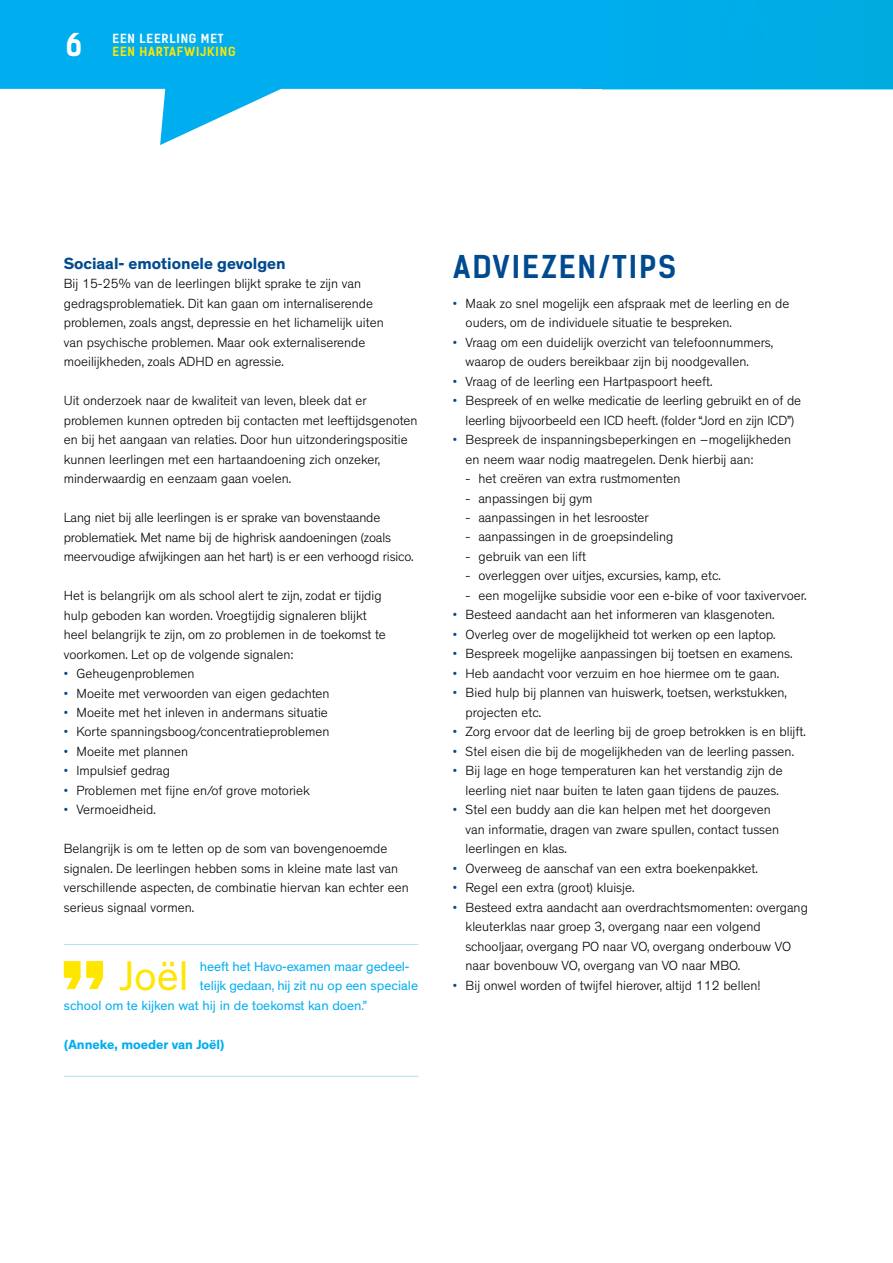
<style>
.page{position:relative;width:893px;height:1263px;background:#fff}
.page>*{position:absolute;margin:0;border:0;box-sizing:border-box;transform-origin:0 0}
.t1{font:42.15px "Theinhardt";color:#ffe600}
.t2{font:700 30px "Kelson Sans";letter-spacing:.065em;color:#004a8f}
.t3{font:700 30px "Kelson Sans";color:#fff}
.t4{font:700 16.5px "Theinhardt";color:#004a8f}
.t5{font:300 13.5px/19.5px "Theinhardt";color:#000}
.t6{font:13.5px "Theinhardt";letter-spacing:-.01em;color:#00aeef}
.t7{font:700 13.5px "Theinhardt";color:#00aeef}
.t8{font:700 12px "Kelson Sans";letter-spacing:.065em;color:#ffe600}
.t9{font:700 12px "Kelson Sans";letter-spacing:.065em;color:#fff}
.s1{color:#004a8f}
</style>
<div class="page">
<svg style="left:0;top:0;width:893px;height:145px;fill:#00aeef"></svg>
<div style="left:583px;top:0;width:310px;height:89px;background:#00ace7"></div>
<svg style="left:64px;top:961px;width:39px;height:28px"></svg>
<hr style="left:64px;top:944px;width:354px;height:1px;background:#abe1fa">
<hr style="left:64px;top:1076px;width:354px;height:1px;background:#abe1fa">
<h2 class="t3" style="left:66px;top:27px;width:18px">6</h2>
<p class="t9" style="left:112px;top:31px;width:113px">EEN LEERLING MET</p>
<p class="t8" style="left:112px;top:44px;width:125px">EEN HARTAFWIJKING</p>
<p class="t4" style="left:64px;top:253px;width:223px">Sociaal- emotionele gevolgen</p>
<p class="t5" style="left:64px;top:274px;width:321px">Bij 15-25% van de leerlingen blijkt sprake te zijn van gedragsproblematiek. Dit kan gaan om internaliserende problemen, zoals angst, depressie en het lichamelijk uiten van psychische problemen. Maar ook externaliserende moeilijkheden, zoals ADHD en agressie.</p>
<p class="t5" style="left:64px;top:391px;width:355px">Uit onderzoek naar de kwaliteit van leven, bleek dat er problemen kunnen optreden bij contacten met leeftijdsgenoten en bij het aangaan van relaties. Door hun uitzonderingspositie kunnen leerlingen met een hartaandoening zich onzeker, minderwaardig en eenzaam gaan voelen.</p>
<p class="t5" style="left:64px;top:508px;width:351px">Lang niet bij alle leerlingen is er sprake van bovenstaande problematiek. Met name bij de highrisk aandoeningen (zoals meervoudige afwijkingen aan het hart) is er een verhoogd risico.</p>
<p class="t5" style="left:64px;top:586px;width:324px">Het is belangrijk om als school alert te zijn, zodat er tijdig hulp geboden kan worden. Vroegtijdig signaleren blijkt heel belangrijk te zijn, om zo problemen in de toekomst te voorkomen. Let op de volgende signalen:</p>
<p class="t5" style="left:64px;top:664px;width:132px"><span class="s1">•</span> Geheugenproblemen</p>
<p class="t5" style="left:64px;top:683px;width:267px"><span class="s1">•</span> Moeite met verwoorden van eigen gedachten</p>
<p class="t5" style="left:64px;top:703px;width:266px"><span class="s1">•</span> Moeite met het inleven in andermans situatie</p>
<p class="t5" style="left:64px;top:722px;width:267px"><span class="s1">•</span> Korte spanningsboog/concentratieproblemen</p>
<p class="t5" style="left:64px;top:742px;width:126px"><span class="s1">•</span> Moeite met plannen</p>
<p class="t5" style="left:64px;top:761px;width:108px"><span class="s1">•</span> Impulsief gedrag</p>
<p class="t5" style="left:64px;top:781px;width:248px"><span class="s1">•</span> Problemen met fijne en/of grove motoriek</p>
<p class="t5" style="left:64px;top:800px;width:94px"><span class="s1">•</span> Vermoeidheid.</p>
<p class="t5" style="left:64px;top:839px;width:347px">Belangrijk is om te letten op de som van bovengenoemde signalen. De leerlingen hebben soms in kleine mate last van verschillende aspecten, de combinatie hiervan kan echter een serieus signaal vormen.</p>
<p class="t6" style="left:200px;top:958px;width:210px">heeft het Havo-examen maar gedeel-</p>
<p class="t6" style="left:200px;top:978px;width:220px">telijk gedaan, hij zit nu op een speciale</p>
<p class="t6" style="left:64px;top:997px;width:304px">school om te kijken wat hij in de toekomst kan doen.”</p>
<p class="t7" style="left:64px;top:1036px;width:162px">(Anneke, moeder van Joël)</p>
<h1 class="t1" style="left:119px;top:951px;width:71px">Joël</h1>
<h2 class="t2" style="left:453px;top:248px;width:225px">ADVIEZEN/TIPS</h2>
<p class="t5" style="left:466px;top:293px;width:325px;text-indent:-13px"><span class="s1">•</span> Maak zo snel mogelijk een afspraak met de leerling en de ouders, om de individuele situatie te bespreken.</p>
<p class="t5" style="left:466px;top:332px;width:309px;text-indent:-13px"><span class="s1">•</span> Vraag om een duidelijk overzicht van telefoonnummers, waarop de ouders bereikbaar zijn bij noodgevallen.</p>
<p class="t5" style="left:453px;top:371px;width:261px"><span class="s1">•</span> Vraag of de leerling een Hartpaspoort heeft.</p>
<p class="t5" style="left:453px;top:391px;width:350px;text-align:center"><span class="s1">•</span> Bespreek of en welke medicatie de leerling gebruikt en of de leerling bijvoorbeeld een ICD heeft. (folder “Jord en zijn ICD”)</p>
<p class="t5" style="left:466px;top:430px;width:327px;text-indent:-13px"><span class="s1">•</span> Bespreek de inspanningsbeperkingen en –mogelijkheden en neem waar nodig maatregelen. Denk hierbij aan:</p>
<p class="t5" style="left:466px;top:469px;width:216px">- het creëren van extra rustmomenten</p>
<p class="t5" style="left:466px;top:488px;width:128px">- anpassingen bij gym</p>
<p class="t5" style="left:466px;top:508px;width:185px">- aanpassingen in het lesrooster</p>
<p class="t5" style="left:466px;top:527px;width:209px">- aanpassingen in de groepsindeling</p>
<p class="t5" style="left:466px;top:547px;width:122px">- gebruik van een lift</p>
<p class="t5" style="left:466px;top:566px;width:257px">- overleggen over uitjes, excursies, kamp, etc.</p>
<p class="t5" style="left:466px;top:586px;width:342px">- een mogelijke subsidie voor een e-bike of voor taxivervoer.</p>
<p class="t5" style="left:453px;top:605px;width:323px"><span class="s1">•</span> Besteed aandacht aan het informeren van klasgenoten.</p>
<p class="t5" style="left:453px;top:625px;width:324px"><span class="s1">•</span> Overleg over de mogelijkheid tot werken op een laptop.</p>
<p class="t5" style="left:453px;top:644px;width:341px"><span class="s1">•</span> Bespreek mogelijke aanpassingen bij toetsen en examens.</p>
<p class="t5" style="left:453px;top:664px;width:328px"><span class="s1">•</span> Heb aandacht voor verzuim en hoe hiermee om te gaan.</p>
<p class="t5" style="left:466px;top:683px;width:323px;text-indent:-13px"><span class="s1">•</span> Bied hulp bij plannen van huiswerk, toetsen, werkstukken, projecten etc.</p>
<p class="t5" style="left:453px;top:722px;width:355px"><span class="s1">•</span> Zorg ervoor dat de leerling bij de groep betrokken is en blijft.</p>
<p class="t5" style="left:453px;top:742px;width:343px"><span class="s1">•</span> Stel eisen die bij de mogelijkheden van de leerling passen.</p>
<p class="t5" style="left:466px;top:761px;width:319px;text-indent:-13px"><span class="s1">•</span> Bij lage en hoge temperaturen kan het verstandig zijn de leerling niet naar buiten te laten gaan tijdens de pauzes.</p>
<p class="t5" style="left:466px;top:800px;width:315px;text-indent:-13px"><span class="s1">•</span> Stel een buddy aan die kan helpen met het doorgeven van informatie, dragen van zware spullen, contact tussen leerlingen en klas.</p>
<p class="t5" style="left:453px;top:859px;width:307px"><span class="s1">•</span> Overweeg de aanschaf van een extra boekenpakket.</p>
<p class="t5" style="left:453px;top:878px;width:183px"><span class="s1">•</span> Regel een extra (groot) kluisje.</p>
<p class="t5" style="left:466px;top:898px;width:344px;text-indent:-13px"><span class="s1">•</span> Besteed extra aandacht aan overdrachtsmomenten: overgang kleuterklas naar groep 3, overgang naar een volgend schooljaar, overgang PO naar VO, overgang onderbouw VO naar bovenbouw VO, overgang van VO naar MBO.</p>
<p class="t5" style="left:453px;top:976px;width:309px"><span class="s1">•</span> Bij onwel worden of twijfel hierover, altijd 112 bellen!</p>
</div>
